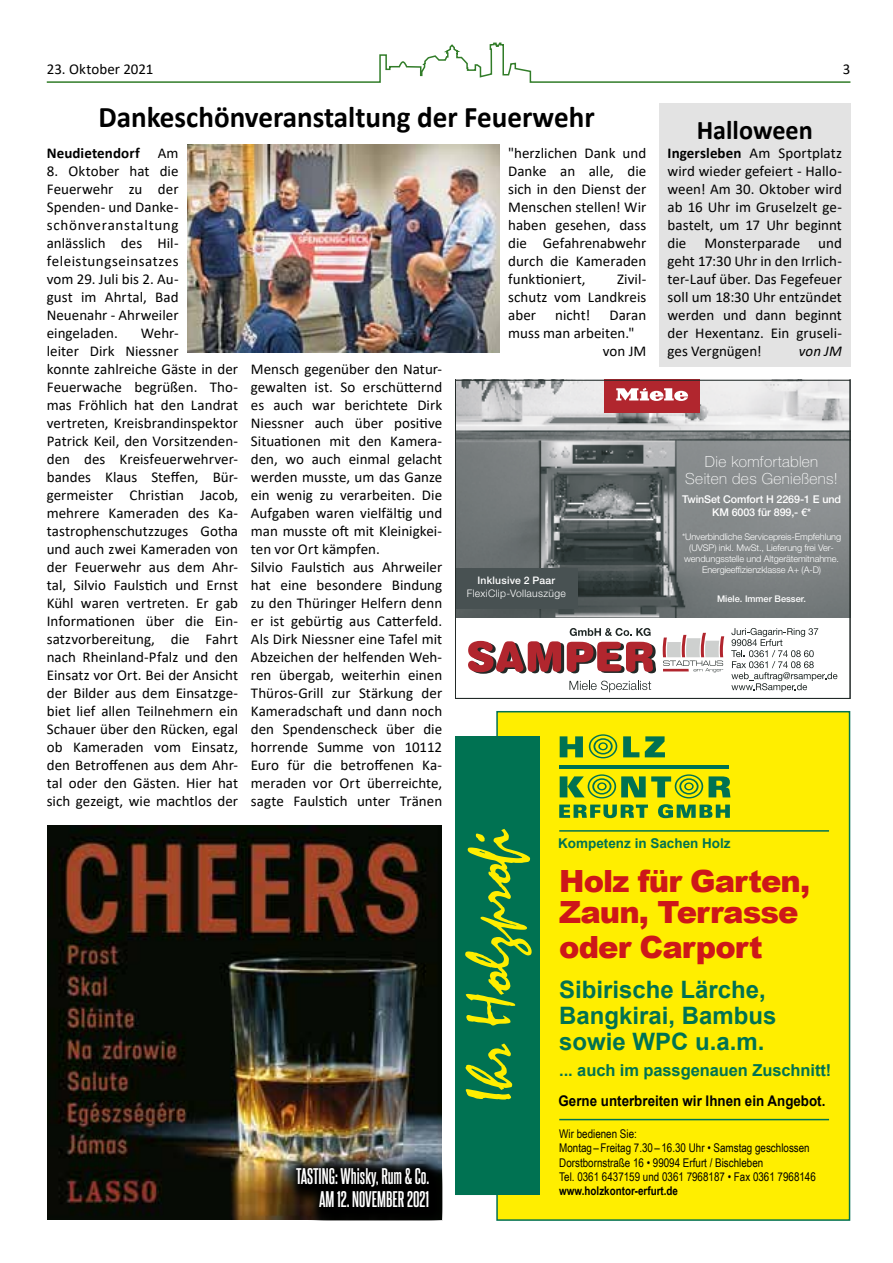
<style>
.page{position:relative;width:893px;height:1263px;background:#fff}
.page>*{position:absolute;margin:0;border:0;box-sizing:border-box;transform-origin:0 0}
.t1{font:900 30.6px/31.5px "Arial";letter-spacing:-.03em;color:#cd1719}
.t2{font:700 30px "Calibri";color:#000}
.t3{font:700 27px "Calibri";color:#000}
.t4{font:700 24px/26.2px "Arial";color:#007252}
.t5{font:700 19.5px/23.4px "Steelfish Rg";color:#fff;text-align:right}
.t6{font:700 16.5px "Arial";letter-spacing:-.005em;color:#007252}
.t7{font:100 15.3px/16.8px "Helvetica Neue LTW1 G";letter-spacing:.025em;color:#fff;text-align:center}
.t8{font:15px/18px "Calibri";color:#000;text-align:justify}
.t9{font:700 15px "Calibri";letter-spacing:.005em;color:#000}
.t10{font:italic 15px "Calibri";color:#000}
.t11{font:700 14.7px "Arial";color:#000;scale:.91 1}
.t12{font:700 13.5px "Arial";color:#007252}
.t13{font:12px/14.4px "Arial Narrow";color:#000}
.t14{font:700 12px "Arial Narrow";color:#000}
.t15{font:500 10.8px/12.8px "Helvetica Neue LTW1 G";letter-spacing:-.01em;color:#fff;text-align:center}
.t16{font:300 10.35px "Helvetica Neue LTW1 G";letter-spacing:.03em;color:#fff}
.t17{font:500 10.35px "Helvetica Neue LTW1 G";letter-spacing:.02em;color:#fff}
.t18{font:300 9.15px/11.1px "Helvetica Neue LTW1 G";letter-spacing:-.01em;color:#fff;text-align:center}
.t19{font:500 9.15px "Helvetica Neue LTW1 G";color:#fff}
.s1{font-weight:400}
.s2{font-weight:700}
</style>
<div class="page">
<div style="left:659px;top:103px;width:191px;height:264px;background:#e3e3e3"></div>
<svg style="left:46px;top:42px;width:805px;height:41px"></svg>
<svg style="left:457px;top:382px;width:391px;height:236px;background:#878889"></svg>
<svg style="left:468px;top:628px;width:370px;height:65px"></svg>
<div style="left:455px;top:380px;width:395px;height:319px;border:1px solid #212927"></div>
<img style="left:187px;top:145px;width:313px;height:207px">
<div style="left:496px;top:711px;width:354px;height:510px;background:#fe0"></div>
<div style="left:455px;top:736px;width:85px;height:459px;background:#007252"></div>
<svg style="left:465px;top:829px;width:67px;height:270px"></svg>
<hr style="left:559px;top:1119px;width:270px;height:1px;background:#007252">
<svg style="left:559px;top:804px;width:171px;height:14px;background:#72a92c"></svg>
<svg style="left:560px;top:734px;width:105px;height:24px;background:#8eb723"></svg>
<svg style="left:560px;top:774px;width:170px;height:24px;background:#8db624"></svg>
<hr style="left:559px;top:765px;width:170px;height:4px;background:#007252">
<hr style="left:559px;top:830px;width:270px;height:2px;background:#007252">
<img style="left:47px;top:825px;width:395px;height:395px">
<img style="left:283px;top:1154px;width:159px;height:66px">
<p class="t8" style="left:47px;top:60px;width:108px">23. Oktober 2021</p>
<p class="t8" style="left:843px;top:60px;width:9px">3</p>
<h2 class="t2" style="left:98px;top:96px;width:498px">Dankeschönveranstaltung der Feuerwehr</h2>
<p class="t9" style="left:47px;top:142px;width:133px">Neudietendorf <span class="s1">Am</span></p>
<p class="t8" style="left:47px;top:162px;width:133px">8. Oktober hat die Feuerwehr zu der Spenden- und Danke&shy;schönveranstaltung anlässlich des Hil&shy;feleistungseinsatzes vom 29. Juli bis 2. Au&shy;gust im Ahrtal, Bad Neuenahr - Ahrweiler eingeladen.</p>
<p class="t8" style="left:47px;top:324px;width:193px;text-align:left;text-indent:94px">Wehr-<br>leiter Dirk Niessner<br>konnte zahlreiche Gäste in der<br>Feuerwache begrüßen. Tho&shy;mas Fröhlich hat den Landrat vertreten, Kreisbrandinspektor<br>Patrick Keil, den Vorsitzenden&shy;den des Kreisfeuerwehrver&shy;bandes Klaus Steffen, Bür&shy;germeister Christian Jacob, mehrere Kameraden des Ka&shy;tastrophenschutzzuges Gotha und auch zwei Kameraden von der Feuerwehr aus dem Ahr&shy;tal, Silvio Faulstich und Ernst<br>Kühl waren vertreten. Er gab<br>Informationen über die Ein&shy;satzvorbereitung, die Fahrt nach Rheinland-Pfalz und den<br>Einsatz vor Ort. Bei der Ansicht der Bilder aus dem Einsatzge&shy;biet lief allen Teilnehmern ein<br>Schauer über den Rücken, egal ob Kameraden vom Einsatz, den Betroffenen aus dem Ahr&shy;tal oder den Gästen. Hier hat sich gezeigt, wie machtlos der</p>
<p class="t8" style="left:251px;top:360px;width:193px;text-align:left">Mensch gegenüber den Natur&shy;gewalten ist. So erschütternd es auch war berichtete Dirk<br>Niessner auch über positive<br>Situationen mit den Kamera&shy;den, wo auch einmal gelacht werden musste, um das Ganze ein wenig zu verarbeiten. Die<br>Aufgaben waren vielfältig und man musste oft mit Kleinigkei&shy;ten vor Ort kämpfen.<br>Silvio Faulstich aus Ahrweiler hat eine besondere Bindung zu den Thüringer Helfern denn er ist gebürtig aus Catterfeld.<br>Als Dirk Niessner eine Tafel mit<br>Abzeichen der helfenden Weh&shy;ren übergab, weiterhin einen<br>Thüros-Grill zur Stärkung der<br>Kameradschaft und dann noch den Spendenscheck über die horrende Summe von 10112<br>Euro für die betroffenen Ka&shy;meraden vor Ort überreichte, sagte Faulstich unter Tränen</p>
<p class="t8" style="left:508px;top:144px;width:140px">"herzlichen Dank und Danke an alle, die sich in den Dienst der Menschen stellen! Wir haben gesehen, dass die Gefahrenabwehr durch die Kameraden funktioniert,</p>
<p class="t8" style="left:508px;top:270px;width:140px;text-indent:109px">Zivil&shy;schutz vom Landkreis aber</p>
<p class="t8" style="left:555px;top:306px;width:37px">nicht!</p>
<p class="t8" style="left:609px;top:306px;width:38px">Daran</p>
<p class="t8" style="left:508px;top:324px;width:128px">muss man arbeiten."</p>
<p class="t8" style="left:603px;top:342px;width:45px">von JM</p>
<p class="t17" style="left:477px;top:570px;width:79px">Inklusive 2 Paar</p>
<p class="t16" style="left:467px;top:584px;width:101px">FlexiClip-Vollauszüge</p>
<p class="t17" style="left:477px;top:574px;width:79px">Inklusive 2 Paar</p>
<p class="t16" style="left:467px;top:587px;width:101px">FlexiClip-Vollauszüge</p>
<h3 class="t3" style="left:697px;top:111px;width:118px">Halloween</h3>
<p class="t8" style="left:668px;top:144px;width:176px"><span class="s2">Ingersleben</span> Am Sportplatz wird wieder gefeiert - Hallo&shy;ween! Am 30. Oktober wird ab 16 Uhr im Gruselzelt ge&shy;bastelt, um 17 Uhr beginnt die Monsterparade und geht 17:30 Uhr in den Irrlich&shy;ter-Lauf über. Das Fegefeuer soll um 18:30 Uhr entzündet werden und dann beginnt der Hexentanz. Ein gruseli&shy;ges Vergnügen!</p>
<p class="t10" style="left:799px;top:341px;width:44px">von JM</p>
<p class="t7" style="left:685px;top:450px;width:154px">Die komfortablen<br>Seiten des Genießens!</p>
<p class="t15" style="left:682px;top:489px;width:160px">TwinSet Comfort H 2269-1 E und<br>KM 6003 für 899,- €*</p>
<p class="t7" style="left:685px;top:454px;width:154px">Die komfortablen<br>Seiten des Genießens!</p>
<p class="t15" style="left:682px;top:493px;width:160px">TwinSet Comfort H 2269-1 E und<br>KM 6003 für 899,- €*</p>
<p class="t18" style="left:682px;top:527px;width:161px">*Unverbindliche Servicepreis-Empfehlung (UVSP) inkl. MwSt., Lieferung frei Ver&shy;wendungsstelle und Altgerätemitnahme.<br>Energieeffizienzklasse A+ (A-D)</p>
<p class="t19" style="left:717px;top:590px;width:90px">Miele. Immer Besser.</p>
<p class="t18" style="left:682px;top:531px;width:161px">*Unverbindliche Servicepreis-Empfehlung (UVSP) inkl. MwSt., Lieferung frei Ver&shy;wendungsstelle und Altgerätemitnahme.<br>Energieeffizienzklasse A+ (A-D)</p>
<p class="t19" style="left:717px;top:593px;width:90px">Miele. Immer Besser.</p>
<p class="t12" style="left:558px;top:834px;width:174px">Kompetenz in Sachen Holz</p>
<h1 class="t1" style="left:559px;top:864px;width:253px">Holz für Garten,<br>Zaun, Terrasse</h1>
<h1 class="t1" style="left:559px;top:930px;width:205px">oder Carport</h1>
<h3 class="t4" style="left:559px;top:976px;width:219px">Sibirische Lärche,<br>Bangkirai, Bambus sowie WPC u.a.m.</h3>
<p class="t6" style="left:559px;top:1059px;width:274px">... auch im passgenauen Zuschnitt!</p>
<h3 class="t5" style="left:296px;top:1163px;width:134px">TASTING: Whisky, Rum &amp; Co.<br>AM 12. NOVEMBER 2021</h3>
<p class="t11" style="left:559px;top:1090px;width:295px">Gerne unterbreiten wir Ihnen ein Angebot.</p>
<p class="t13" style="left:559px;top:1126px;width:258px">Wir bedienen Sie:<br>Montag –Freitag 7.30 – 16.30 Uhr • Samstag geschlossen Dorstbornstraße 16 • 99094 Erfurt / Bischleben<br>Tel. 0361 6437159 und 0361 7968187 • Fax 0361 7968146</p>
<p class="t14" style="left:559px;top:1182px;width:120px">www.holzkontor-erfurt.de</p>
</div>
